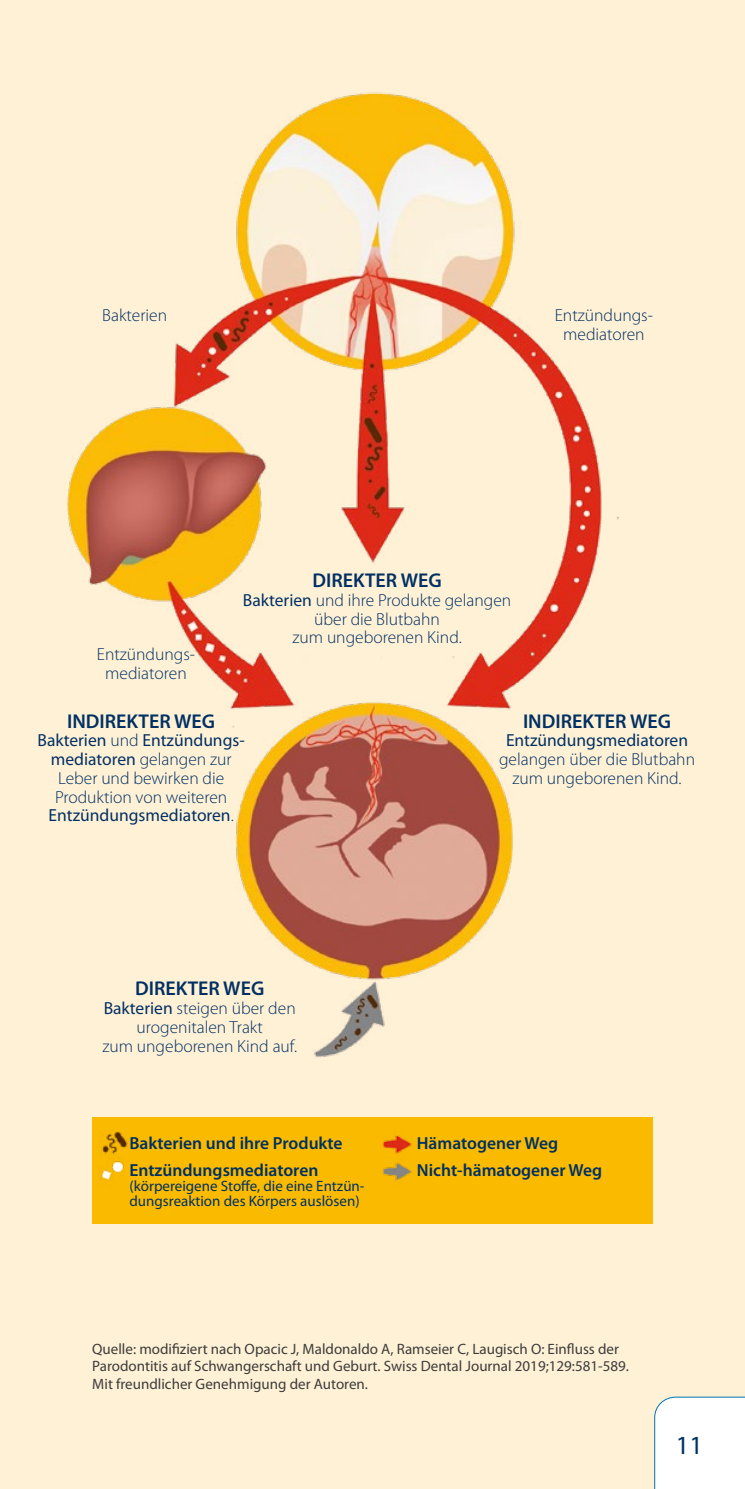
<style>
.page{position:relative;width:745px;height:1489px;background:#fff}
.page>*{position:absolute;margin:0;border:0;box-sizing:border-box;transform-origin:0 0}
.t1{font:26.25px "Myriad Pro";color:#003063}
.t2{font:600 20px "Myriad Pro";color:#003063}
.t3{font:300 17.5px/18.8px "Myriad Pro";color:#003063;text-align:center}
.t4{font:600 17.5px/27.5px "Myriad Pro";color:#003063}
.t5{font:17.5px "Myriad Pro";color:#003063}
.t6{font:15px/17.5px "Myriad Pro";color:#3c3c3b}
.t7{font:15px/15px "Myriad Pro";color:#003063}
.s1{font-weight:400}
</style>
<div class="page">
<div style="left:0;top:0;width:744px;height:1488px;background:#fff1d6"></div>
<div style="left:92px;top:1116px;width:560px;height:107px;background:#faba00"></div>
<img style="left:16px;top:76px;width:672px;height:1045px">
<svg style="left:653px;top:1396px;width:91px;height:92px"></svg>
<img style="left:83px;top:1123px;width:45px;height:27px">
<img style="left:383px;top:1135px;width:29px;height:15px">
<img style="left:79px;top:1150px;width:45px;height:36px">
<img style="left:383px;top:1150px;width:29px;height:31px">
<p class="t3" style="left:102px;top:306px;width:66px">Bakterien</p>
<p class="t3" style="left:554px;top:306px;width:100px">Entzündungs&shy;mediatoren</p>
<p class="t3" style="left:97px;top:644px;width:100px">Entzündungs&shy;mediatoren</p>
<p class="t2" style="left:312px;top:569px;width:131px">DIREKTER WEG</p>
<p class="t3" style="left:243px;top:591px;width:269px"><span class="s1">Bakterien</span> und ihre Produkte gelangen über die Blutbahn<br>zum ungeborenen Kind.</p>
<p class="t2" style="left:67px;top:709px;width:149px">INDIREKTER WEG</p>
<p class="t3" style="left:38px;top:731px;width:209px"><span class="s1">Bakterien</span> und <span class="s1">Entzündungs&shy;mediatoren</span> gelangen zur<br>Leber und bewirken die<br>Produktion von weiteren<br><span class="s1">Entzündungsmediatoren</span>.</p>
<p class="t2" style="left:522px;top:709px;width:149px">INDIREKTER WEG</p>
<p class="t5" style="left:505px;top:729px;width:183px">Entzündungsmediatoren</p>
<p class="t3" style="left:498px;top:750px;width:197px">gelangen über die Blutbahn zum ungeborenen Kind.</p>
<p class="t2" style="left:135px;top:977px;width:131px">DIREKTER WEG</p>
<p class="t3" style="left:102px;top:999px;width:196px"><span class="s1">Bakterien</span> steigen über den urogenitalen Trakt<br>zum ungeborenen Kind auf.</p>
<p class="t4" style="left:129px;top:1129px;width:214px">Bakterien und ihre Produkte<br>Entzündungsmediatoren</p>
<p class="t7" style="left:129px;top:1178px;width:236px">(körpereigene Stoffe, die eine Entzün&shy;dungsreaktion des Körpers auslösen)</p>
<p class="t4" style="left:416px;top:1129px;width:187px">Hämatogener Weg<br>Nicht-hämatogener Weg</p>
<p class="t6" style="left:92px;top:1339px;width:538px">Quelle: modifiziert nach Opacic J, Maldonaldo A, Ramseier C, Laugisch O: Einfluss der<br>Parodontitis auf Schwangerschaft und Geburt. Swiss Dental Journal 2019;129:581-589.<br>Mit freundlicher Genehmigung der Autoren.</p>
<h1 class="t1" style="left:675px;top:1428px;width:28px">11</h1>
</div>
